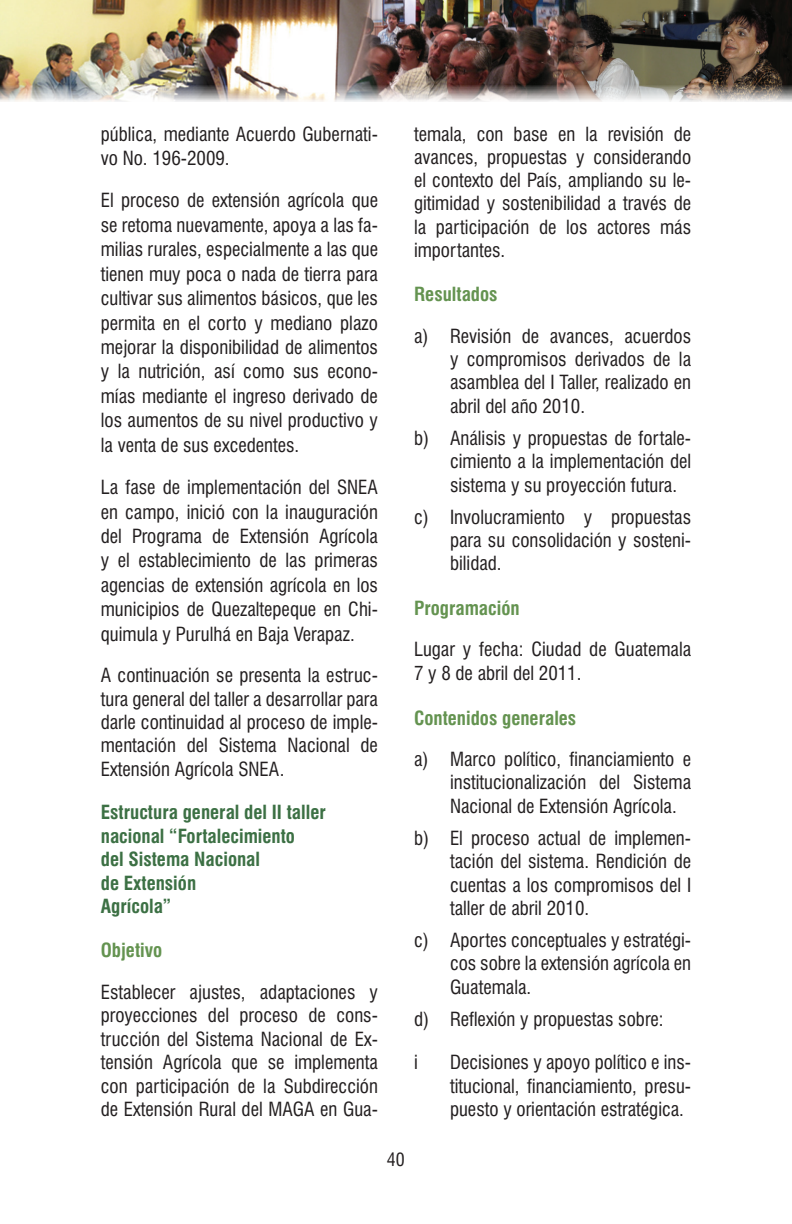
<style>
.page{position:relative;width:792px;height:1224px;background:#fff}
.page>*{position:absolute;margin:0;border:0;box-sizing:border-box;transform-origin:0 0}
.TEXTO_gral{font:condensed 19px/23.4px "Swiss 721 BT";color:#231f20;text-align:justify}
.Sub_2{font:700 condensed 19px/23.4px "Swiss 721 BT";color:#3c7044}
.TEXTO_gral-2{font:700 condensed 19px "Swiss 721 BT";color:#649350}
.t1{font:condensed 18px "Swiss 721 BT";color:#231f20}
</style>
<div class="page">
<img style="left:0;top:0;width:792px;height:101px">
<p class="TEXTO_gral" style="left:101px;top:121px;width:279px;line-height:24.4px">pública, mediante Acuerdo Gubernati&shy;vo No. 196-2009.</p>
<p class="TEXTO_gral" style="left:101px;top:188px;width:279px;line-height:24.4px">El proceso de extensión agrícola que se retoma nuevamente, apoya a las fa&shy;milias rurales, especialmente a las que tienen muy poca o nada de tierra para cultivar sus alimentos básicos, que les permita en el corto y mediano plazo mejorar la disponibilidad de alimentos y la nutrición, así como sus econo&shy;mías mediante el ingreso derivado de los aumentos de su nivel productivo y la venta de sus excedentes.</p>
<p class="TEXTO_gral" style="left:101px;top:475px;width:279px;line-height:24.4px">La fase de implementación del SNEA en campo, inició con la inauguración del Programa de Extensión Agrícola y el establecimiento de las primeras agencias de extensión agrícola en los municipios de Quezaltepeque en Chi&shy;quimula y Purulhá en Baja Verapaz.</p>
<p class="TEXTO_gral" style="left:101px;top:664px;width:279px">A continuación se presenta la estruc&shy;tura general del taller a desarrollar para darle continuidad al proceso de imple&shy;mentación del Sistema Nacional de Extensión Agrícola SNEA.</p>
<p class="Sub_2" style="left:101px;top:801px;width:227px">Estructura general del II taller nacional “Fortalecimiento<br>del Sistema Nacional<br>de Extensión<br>Agrícola”</p>
<p class="TEXTO_gral-2" style="left:101px;top:939px;width:63px">Objetivo</p>
<p class="TEXTO_gral" style="left:101px;top:980px;width:279px">Establecer ajustes, adaptaciones y proyecciones del proceso de cons&shy;trucción del Sistema Nacional de Ex&shy;tensión Agrícola que se implementa con participación de la Subdirección de Extensión Rural del MAGA en Gua-</p>
<p class="TEXTO_gral" style="left:414px;top:122px;width:279px">temala, con base en la revisión de avances, propuestas y considerando el contexto del País, ampliando su le&shy;gitimidad y sostenibilidad a través de la participación de los actores más importantes.</p>
<p class="TEXTO_gral-2" style="left:414px;top:283px;width:85px">Resultados</p>
<p class="TEXTO_gral" style="left:450px;top:324px;width:243px;text-indent:-36px">a) Revisión de avances, acuerdos y compromisos derivados de la asamblea del I Taller, realizado en abril del año 2010.</p>
<p class="TEXTO_gral" style="left:450px;top:426px;width:243px;text-indent:-36px">b) Análisis y propuestas de fortale&shy;cimiento a la implementación del sistema y su proyección futura.</p>
<p class="TEXTO_gral" style="left:450px;top:505px;width:243px;text-indent:-36px">c) Involucramiento y propuestas para su consolidación y sosteni&shy;bilidad.</p>
<p class="TEXTO_gral-2" style="left:414px;top:596px;width:107px">Programación</p>
<p class="TEXTO_gral" style="left:414px;top:637px;width:279px;line-height:24.4px">Lugar y fecha: Ciudad de Guatemala<br>7 y 8 de abril del 2011.</p>
<p class="TEXTO_gral-2" style="left:414px;top:706px;width:164px">Contenidos generales</p>
<p class="TEXTO_gral" style="left:450px;top:747px;width:243px;text-indent:-36px">a) Marco político, financiamiento e institucionalización del Sistema Nacional de Extensión Agrícola.</p>
<p class="TEXTO_gral" style="left:450px;top:826px;width:243px;text-indent:-36px">b) El proceso actual de implemen&shy;tación del sistema. Rendición de cuentas a los compromisos del I taller de abril 2010.</p>
<p class="TEXTO_gral" style="left:450px;top:929px;width:243px;text-indent:-36px">c) Aportes conceptuales y estratégi&shy;cos sobre la extensión agrícola en Guatemala.</p>
<p class="TEXTO_gral" style="left:414px;top:1007px;width:251px">d) Reflexión y propuestas sobre:</p>
<p class="TEXTO_gral" style="left:414px;top:1051px;width:5px">i</p>
<p class="TEXTO_gral" style="left:450px;top:1051px;width:243px">Decisiones y apoyo político e ins&shy;titucional, financiamiento, presu&shy;puesto y orientación estratégica.</p>
<p class="t1" style="left:387px;top:1148px;width:19px">40</p>
</div>
